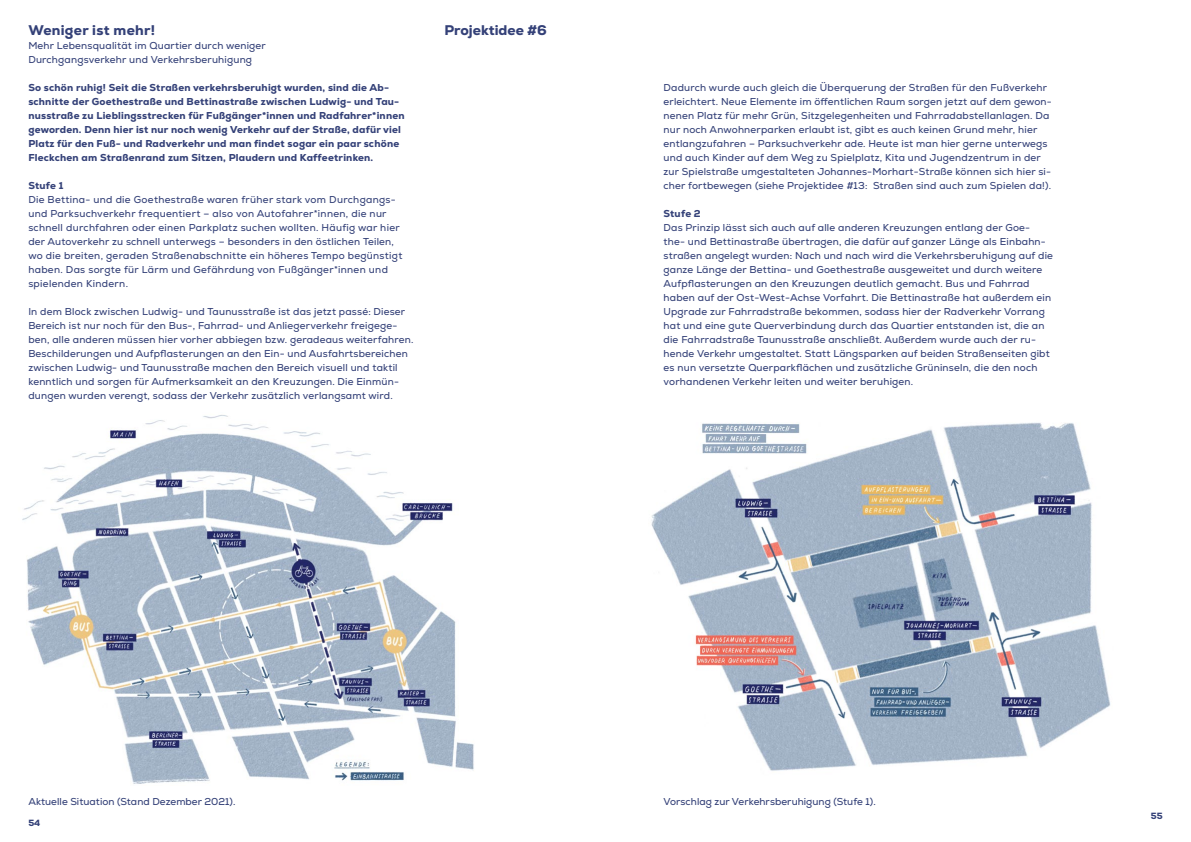
<style>
.page{position:relative;width:1191px;height:842px;background:#fff}
.page>*{position:absolute;margin:0;border:0;box-sizing:border-box;transform-origin:0 0}
.AgendaMap_Bereichsüb{font:800 14px "Nexa";letter-spacing:.02em;color:#344178}
.AgendaMap_Bereichsüb-2{font:800 14px "Nexa";color:#344178}
.AgendaMap_Fließtext{font:10px/14px "Nexa";letter-spacing:.02em;color:#344178}
.AgendaMap_Fließtext-2{font:800 10px/14px "Nexa";letter-spacing:.02em;color:#344178}
.AgendaMap_Bereichsüb-3{font:10px "Nexa";letter-spacing:.02em;color:#344178}
.t1{font:800 9px "Nexa";color:#344178}
</style>
<div class="page">
<img style="left:651px;top:422px;width:460px;height:349px">
<img style="left:22px;top:415px;width:452px;height:369px">
<p class="AgendaMap_Bereichsüb" style="left:28px;top:21px;width:128px">Weniger ist mehr!</p>
<p class="AgendaMap_Bereichsüb-3" style="left:28px;top:40px;width:239px">Mehr Lebensqualität im Quartier durch weniger</p>
<p class="AgendaMap_Bereichsüb-3" style="left:28px;top:54px;width:225px">Durchgangsverkehr und Verkehrsberuhigung</p>
<p class="AgendaMap_Fließtext-2" style="left:28px;top:81px;width:378px">So schön ruhig! Seit die Straßen verkehrsberuhigt wurden, sind die Ab&shy;schnitte der Goethestraße und Bettinastraße zwischen Ludwig- und Tau&shy;nusstraße zu Lieblingsstrecken für Fußgänger*innen und Radfahrer*innen geworden. Denn hier ist nur noch wenig Verkehr auf der Straße, dafür viel Platz für den Fuß- und Radverkehr und man findet sogar ein paar schöne Fleckchen am Straßenrand zum Sitzen, Plaudern und Kaffeetrinken.</p>
<p class="AgendaMap_Fließtext-2" style="left:28px;top:179px;width:36px">Stufe 1</p>
<p class="AgendaMap_Fließtext" style="left:28px;top:193px;width:375px">Die Bettina- und die Goethestraße waren früher stark vom Durchgangs&shy;und Parksuchverkehr frequentiert – also von Autofahrer*innen, die nur schnell durchfahren oder einen Parkplatz suchen wollten. Häufig war hier der Autoverkehr zu schnell unterwegs – besonders in den östlichen Teilen, wo die breiten, geraden Straßenabschnitte ein höheres Tempo begünstigt haben. Das sorgte für Lärm und Gefährdung von Fußgänger*innen und spielenden Kindern.</p>
<p class="AgendaMap_Fließtext" style="left:28px;top:305px;width:387px">In dem Block zwischen Ludwig- und Taunusstraße ist das jetzt passé: Dieser Bereich ist nur noch für den Bus-, Fahrrad- und Anliegerverkehr freigege&shy;ben, alle anderen müssen hier vorher abbiegen bzw. geradeaus weiterfahren.<br>Beschilderungen und Aufpflasterungen an den Ein- und Ausfahrtsbereichen zwischen Ludwig- und Taunusstraße machen den Bereich visuell und taktil kenntlich und sorgen für Aufmerksamkeit an den Kreuzungen. Die Einmün&shy;dungen wurden verengt, sodass der Verkehr zusätzlich verlangsamt wird.</p>
<p class="AgendaMap_Bereichsüb-2" style="left:444px;top:21px;width:104px">Projektidee #6</p>
<p class="AgendaMap_Fließtext" style="left:663px;top:81px;width:390px">Dadurch wurde auch gleich die Überquerung der Straßen für den Fußverkehr erleichtert. Neue Elemente im öffentlichen Raum sorgen jetzt auf dem gewon&shy;nenen Platz für mehr Grün, Sitzgelegenheiten und Fahrradabstellanlagen. Da nur noch Anwohnerparken erlaubt ist, gibt es auch keinen Grund mehr, hier entlangzufahren – Parksuchverkehr ade. Heute ist man hier gerne unterwegs und auch Kinder auf dem Weg zu Spielplatz, Kita und Jugendzentrum in der zur Spielstraße umgestalteten Johannes-Morhart-Straße können sich hier si&shy;cher fortbewegen (siehe Projektidee #13: Straßen sind auch zum Spielen da!).</p>
<p class="AgendaMap_Fließtext-2" style="left:663px;top:207px;width:39px">Stufe 2</p>
<p class="AgendaMap_Fließtext" style="left:663px;top:221px;width:391px">Das Prinzip lässt sich auch auf alle anderen Kreuzungen entlang der Goe&shy;the- und Bettinastraße übertragen, die dafür auf ganzer Länge als Einbahn&shy;straßen angelegt wurden: Nach und nach wird die Verkehrsberuhigung auf die ganze Länge der Bettina- und Goethestraße ausgeweitet und durch weitere Aufpflasterungen an den Kreuzungen deutlich gemacht. Bus und Fahrrad haben auf der Ost-West-Achse Vorfahrt. Die Bettinastraße hat außerdem ein Upgrade zur Fahrradstraße bekommen, sodass hier der Radverkehr Vorrang hat und eine gute Querverbindung durch das Quartier entstanden ist, die an die Fahrradstraße Taunusstraße anschließt. Außerdem wurde auch der ru&shy;hende Verkehr umgestaltet. Statt Längsparken auf beiden Straßenseiten gibt es nun versetzte Querparkflächen und zusätzliche Grüninseln, die den noch vorhandenen Verkehr leiten und weiter beruhigen.</p>
<p class="AgendaMap_Fließtext" style="left:28px;top:795px;width:209px">Aktuelle Situation (Stand Dezember 2021).</p>
<p class="AgendaMap_Fließtext" style="left:663px;top:795px;width:214px">Vorschlag zur Verkehrsberuhigung (Stufe 1).</p>
<p class="t1" style="left:28px;top:817px;width:14px">54</p>
<p class="t1" style="left:1150px;top:810px;width:13px">55</p>
</div>
